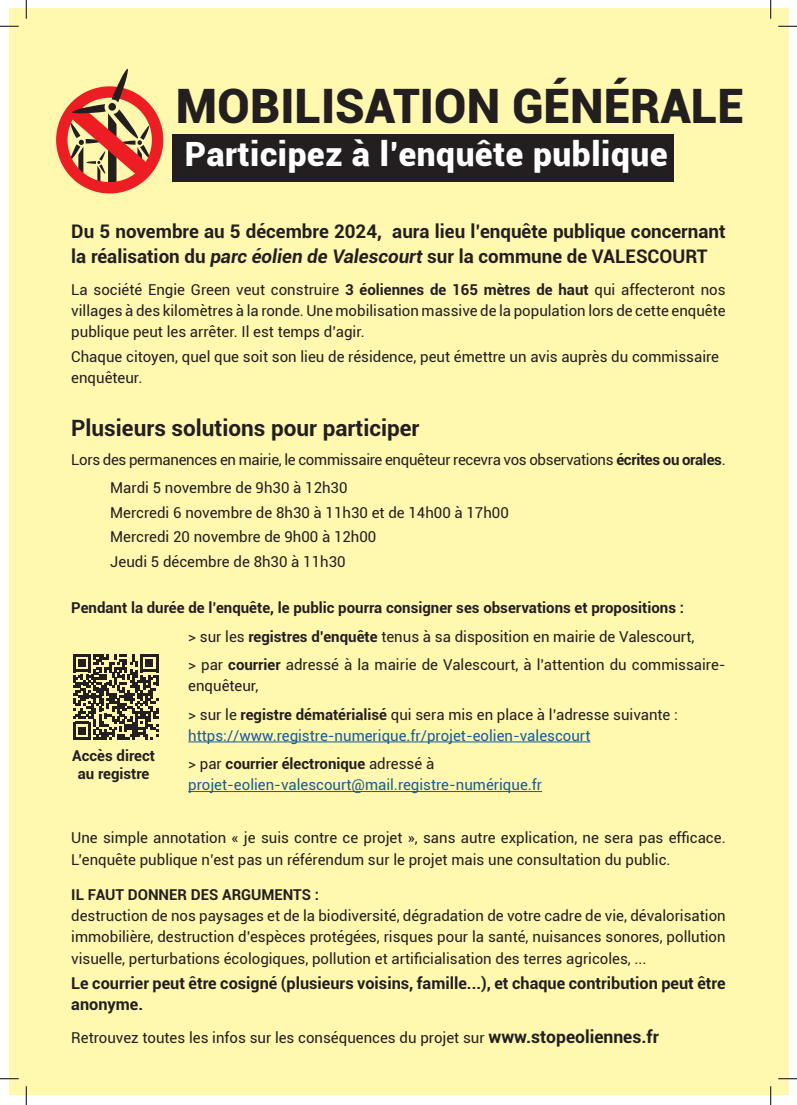
<style>
.page{position:relative;width:797px;height:1105px;background:#fff}
.page>*{position:absolute;margin:0;border:0;box-sizing:border-box;transform-origin:0 0}
.t1{font:900 47.5px "Roboto";color:#231f20}
.t2{font:900 33.5px "Roboto";letter-spacing:.02em;color:#fff}
.t3{font:700 22.5px "Roboto";color:#231f20}
.t4{font:700 18.75px/25px "Roboto";color:#231f20}
.t5{font:700 16.25px/21.2px "Roboto";color:#231f20}
.t6{font:15px/21.2px "Roboto";color:#231f20}
.t7{font:700 15px "Roboto";color:#231f20}
.t8{font:15px "Roboto";color:#175d9e}
.t9{font:15px "Roboto";letter-spacing:-.02em;color:#231f20}
.s1{font-style:italic}
.s2{font-weight:700}
.s3{font-weight:400}
.s4{font-weight:700;font-size:17.5px}
</style>
<div class="page">
<div style="left:9px;top:9px;width:779px;height:1086px;background:#fff8ae"></div>
<hr style="left:188px;top:741px;width:402px;height:1px;background:#175d9e">
<hr style="left:188px;top:791px;width:354px;height:1px;background:#175d9e">
<div style="left:172px;top:134px;width:502px;height:48px;background:#231f20"></div>
<svg style="left:56px;top:69px;width:108px;height:124px"></svg>
<svg style="left:73px;top:654px;width:85px;height:86px"></svg>
<svg style="left:0;top:25px;width:19px;height:2px"></svg>
<svg style="left:778px;top:25px;width:19px;height:2px"></svg>
<svg style="left:0;top:1078px;width:19px;height:1px"></svg>
<svg style="left:778px;top:1078px;width:19px;height:1px"></svg>
<svg style="left:25px;top:0;width:2px;height:19px"></svg>
<svg style="left:25px;top:1086px;width:2px;height:19px"></svg>
<svg style="left:770px;top:0;width:1px;height:19px"></svg>
<svg style="left:770px;top:1086px;width:1px;height:19px"></svg>
<p class="t1" style="left:176px;top:73px;width:569px">MOBILISATION GÉNÉRALE</p>
<p class="t2" style="left:185px;top:130px;width:484px">Participez à l’enquête publique</p>
<p class="t4" style="left:71px;top:218px;width:656px">Du 5 novembre au 5 décembre 2024, aura lieu l’enquête publique concernant la réalisation du <span class="s1">parc éolien de Valescourt</span> sur la commune de VALESCOURT</p>
<p class="t6" style="left:71px;top:278px;width:656px;text-align:justify">La société Engie Green veut construire <span class="s2">3 éoliennes de 165 mètres de haut</span> qui affecteront nos villages à des kilomètres à la ronde. Une mobilisation massive de la population lors de cette enquête publique peut les arrêter. Il est temps d’agir.</p>
<p class="t6" style="left:71px;top:345px;width:649px">Chaque citoyen, quel que soit son lieu de résidence, peut émettre un avis auprès du commissaire enquêteur.</p>
<p class="t3" style="left:71px;top:412px;width:350px">Plusieurs solutions pour participer</p>
<p class="t9" style="left:71px;top:449px;width:656px">Lors des permanences en mairie, le commissaire enquêteur recevra vos observations <span class="s2">écrites ou orales</span>.</p>
<p class="t6" style="left:110px;top:476px;width:239px">Mardi 5 novembre de 9h30 à 12h30</p>
<p class="t6" style="left:110px;top:501px;width:400px">Mercredi 6 novembre de 8h30 à 11h30 et de 14h00 à 17h00</p>
<p class="t6" style="left:110px;top:526px;width:268px">Mercredi 20 novembre de 9h00 à 12h00</p>
<p class="t6" style="left:110px;top:551px;width:237px">Jeudi 5 décembre de 8h30 à 11h30</p>
<p class="t7" style="left:71px;top:597px;width:614px">Pendant la durée de l’enquête, le public pourra consigner ses observations et propositions :</p>
<p class="t6" style="left:188px;top:625px;width:507px">&gt; sur les <span class="s2">registres d’enquête</span> tenus à sa disposition en mairie de Valescourt,</p>
<p class="t6" style="left:188px;top:653px;width:539px">&gt; par <span class="s2">courrier</span> adressé à la mairie de Valescourt, à l’attention du commissaire&shy;enquêteur,</p>
<p class="t6" style="left:188px;top:703px;width:491px">&gt; sur le <span class="s2">registre dématérialisé</span> qui sera mis en place à l’adresse suivante :</p>
<p class="t8" style="left:188px;top:725px;width:403px">https://www.registre-numerique.fr/projet-eolien-valescourt</p>
<p class="t7" style="left:188px;top:753px;width:247px"><span class="s3">&gt; par</span> courrier électronique <span class="s3">adressé à</span></p>
<p class="t8" style="left:188px;top:774px;width:355px">projet-eolien-valescourt@mail.registre-numérique.fr</p>
<p class="t6" style="left:71px;top:827px;width:656px">Une simple annotation « je suis contre ce projet », sans autre explication, ne sera pas efficace.<br>L’enquête publique n’est pas un référendum sur le projet mais une consultation du public.</p>
<p class="t7" style="left:71px;top:884px;width:249px">IL FAUT DONNER DES ARGUMENTS :</p>
<p class="t6" style="left:71px;top:905px;width:656px;text-align:justify">destruction de nos paysages et de la biodiversité, dégradation de votre cadre de vie, dévalorisation immobilière, destruction d’espèces protégées, risques pour la santé, nuisances sonores, pollution visuelle, perturbations écologiques, pollution et artificialisation des terres agricoles, ...</p>
<p class="t5" style="left:71px;top:971px;width:656px">Le courrier peut être cosigné (plusieurs voisins, famille...), et chaque contribution peut être anonyme.</p>
<p class="t6" style="left:71px;top:1027px;width:589px">Retrouvez toutes les infos sur les conséquences du projet sur <span class="s4">www.stopeoliennes.fr</span></p>
<p class="t7" style="left:72px;top:745px;width:84px">Accès direct</p>
<p class="t7" style="left:78px;top:763px;width:73px">au registre</p>
</div>
